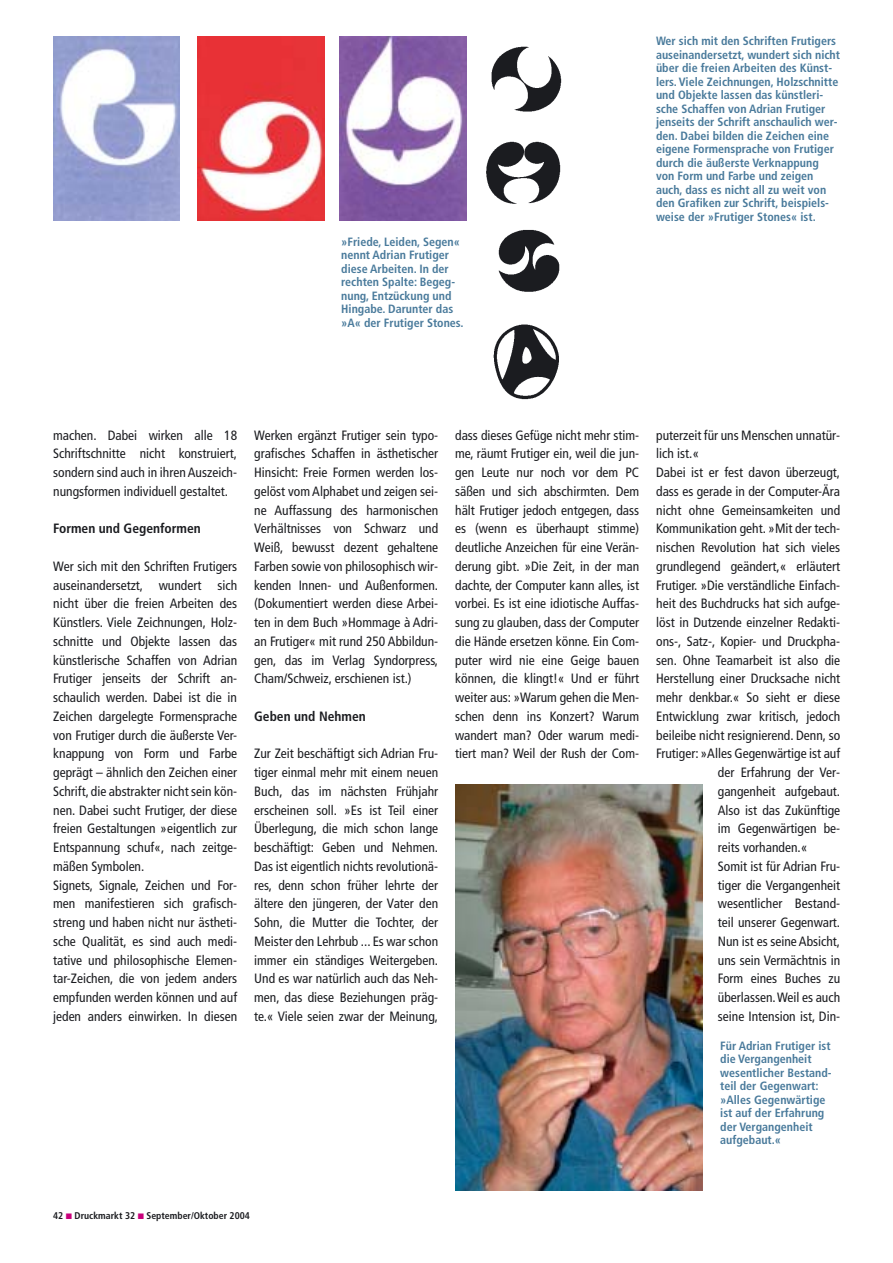
<style>
.page{position:relative;width:893px;height:1263px;background:#fff}
.page>*{position:absolute;margin:0;border:0;box-sizing:border-box;transform-origin:0 0}
.t1{font:condensed 13.5px/18.8px "Frutiger";color:#1b1c20;text-align:justify}
.t2{font:700 condensed 13.5px "Frutiger";color:#1b1c20}
.t3{font:700 condensed 12px/13.5px "Frutiger";color:#497a9b}
.t4{font:700 condensed 9.75px "Frutiger";color:#1b1c20}
</style>
<div class="page">
<img style="left:53px;top:36px;width:127px;height:184px">
<img style="left:340px;top:36px;width:126px;height:184px">
<img style="left:197px;top:36px;width:127px;height:184px">
<img style="left:491px;top:46px;width:71px;height:66px">
<img style="left:486px;top:141px;width:75px;height:63px">
<img style="left:498px;top:229px;width:61px;height:63px">
<img style="left:455px;top:784px;width:247px;height:407px">
<img style="left:493px;top:324px;width:66px;height:76px">
<p class="t3" style="left:341px;top:236px;width:124px">»Friede, Leiden, Segen« nennt Adrian Frutiger diese Arbeiten. In der rechten Spalte: Begeg&shy;nung, Entzückung und<br>Hingabe. Darunter das »A« der Frutiger Stones.</p>
<p class="t3" style="left:656px;top:35px;width:185px">Wer sich mit den Schriften Frutigers auseinandersetzt, wundert sich nicht über die freien Arbeiten des Künst&shy;lers. Viele Zeichnungen, Holzschnitte und Objekte lassen das künstleri&shy;sche Schaffen von Adrian Frutiger jenseits der Schrift anschaulich wer&shy;den. Dabei bilden die Zeichen eine eigene Formensprache von Frutiger durch die äußerste Verknappung von Form und Farbe und zeigen auch, dass es nicht all zu weit von den Grafiken zur Schrift, beispiels&shy;weise der »Frutiger Stones« ist.</p>
<p class="t1" style="left:53px;top:427px;width:185px">machen. Dabei wirken alle 18<br>Schriftschnitte nicht konstruiert, sondern sind auch in ihren Auszeich&shy;nungsformen individuell gestaltet.</p>
<p class="t2" style="left:53px;top:523px;width:149px">Formen und Gegenformen</p>
<p class="t1" style="left:53px;top:558px;width:185px;text-align:left">Wer sich mit den Schriften Frutigers auseinandersetzt, wundert sich nicht über die freien Arbeiten des Künstlers. Viele Zeichnungen, Holz&shy;schnitte und Objekte lassen das künstlerische Schaffen von Adrian Frutiger jenseits der Schrift an&shy;schaulich werden. Dabei ist die in Zeichen dargelegte Formensprache von Frutiger durch die äußerste Ver&shy;knappung von Form und Farbe geprägt – ähnlich den Zeichen einer Schrift, die abstrakter nicht sein kön&shy;nen. Dabei sucht Frutiger, der diese freien Gestaltungen »eigentlich zur Entspannung schuf«, nach zeitge&shy;mäßen Symbolen.<br>Signets, Signale, Zeichen und For&shy;men manifestieren sich grafisch&shy;streng und haben nicht nur ästheti&shy;sche Qualität, es sind auch medi&shy;tative und philosophische Elemen&shy;tar-Zeichen, die von jedem anders empfunden werden können und auf jeden anders einwirken. In diesen</p>
<p class="t1" style="left:254px;top:427px;width:185px">Werken ergänzt Frutiger sein typo&shy;grafisches Schaffen in ästhetischer Hinsicht: Freie Formen werden los&shy;gelöst vom Alphabet und zeigen sei&shy;ne Auffassung des harmonischen Verhältnisses von Schwarz und Weiß, bewusst dezent gehaltene Farben sowie von philosophisch wir&shy;kenden Innen- und Außenformen. (Dokumentiert werden diese Arbei&shy;ten in dem Buch »Hommage à Adri&shy;an Frutiger« mit rund 250 Abbildun&shy;gen, das im Verlag Syndorpress, Cham/Schweiz, erschienen ist.)</p>
<p class="t2" style="left:254px;top:711px;width:113px">Geben und Nehmen</p>
<p class="t1" style="left:254px;top:745px;width:185px">Zur Zeit beschäftigt sich Adrian Fru&shy;tiger einmal mehr mit einem neuen Buch, das im nächsten Frühjahr erscheinen soll. »Es ist Teil einer Überlegung, die mich schon lange beschäftigt: Geben und Nehmen.<br>Das ist eigentlich nichts revolutionä&shy;res, denn schon früher lehrte der ältere den jüngeren, der Vater den Sohn, die Mutter die Tochter, der Meister den Lehrbub ... Es war schon immer ein ständiges Weitergeben.<br>Und es war natürlich auch das Neh&shy;men, das diese Beziehungen präg&shy;te.« Viele seien zwar der Meinung,</p>
<p class="t1" style="left:455px;top:427px;width:185px">dass dieses Gefüge nicht mehr stim&shy;me, räumt Frutiger ein, weil die jun&shy;gen Leute nur noch vor dem PC säßen und sich abschirmten. Dem hält Frutiger jedoch entgegen, dass es (wenn es überhaupt stimme) deutliche Anzeichen für eine Verän&shy;derung gibt. »Die Zeit, in der man dachte, der Computer kann alles, ist vorbei. Es ist eine idiotische Auffas&shy;sung zu glauben, dass der Computer die Hände ersetzen könne. Ein Com&shy;puter wird nie eine Geige bauen können, die klingt!« Und er führt weiter aus: »Warum gehen die Men&shy;schen denn ins Konzert? Warum wandert man? Oder warum medi&shy;tiert man? Weil der Rush der Com-</p>
<p class="t1" style="left:656px;top:427px;width:185px">puterzeit für uns Menschen unnatür-</p>
<p class="t1" style="left:656px;top:445px;width:44px">lich ist.«</p>
<p class="t1" style="left:656px;top:464px;width:185px">Dabei ist er fest davon überzeugt,</p>
<p class="t1" style="left:656px;top:483px;width:185px">dass es gerade in der Computer-Ära</p>
<p class="t1" style="left:656px;top:502px;width:185px">nicht ohne Gemeinsamkeiten und</p>
<p class="t1" style="left:656px;top:520px;width:185px">Kommunikation geht. »Mit der tech-</p>
<p class="t1" style="left:656px;top:539px;width:185px">nischen Revolution hat sich vieles</p>
<p class="t1" style="left:656px;top:558px;width:185px">grundlegend geändert,« erläutert</p>
<p class="t1" style="left:656px;top:577px;width:185px">Frutiger. »Die verständliche Einfach-</p>
<p class="t1" style="left:656px;top:595px;width:185px">heit des Buchdrucks hat sich aufge-</p>
<p class="t1" style="left:656px;top:614px;width:185px">löst in Dutzende einzelner Redakti-</p>
<p class="t1" style="left:656px;top:633px;width:185px">ons-, Satz-, Kopier- und Druckpha-</p>
<p class="t1" style="left:656px;top:652px;width:185px">sen. Ohne Teamarbeit ist also die</p>
<p class="t1" style="left:656px;top:670px;width:185px">Herstellung einer Drucksache nicht</p>
<p class="t1" style="left:656px;top:689px;width:185px">mehr denkbar.« So sieht er diese</p>
<p class="t1" style="left:656px;top:708px;width:185px">Entwicklung zwar kritisch, jedoch</p>
<p class="t1" style="left:656px;top:727px;width:185px">beileibe nicht resignierend. Denn, so</p>
<p class="t1" style="left:656px;top:745px;width:185px">Frutiger: »Alles Gegenwärtige ist auf</p>
<p class="t1" style="left:717px;top:764px;width:124px">der Erfahrung der Ver-</p>
<p class="t1" style="left:717px;top:783px;width:124px">gangenheit aufgebaut.</p>
<p class="t1" style="left:717px;top:802px;width:124px">Also ist das Zukünftige</p>
<p class="t1" style="left:717px;top:820px;width:124px">im Gegenwärtigen be-</p>
<p class="t1" style="left:717px;top:839px;width:91px">reits vorhanden.«</p>
<p class="t1" style="left:717px;top:858px;width:124px">Somit ist für Adrian Fru-</p>
<p class="t1" style="left:717px;top:877px;width:124px">tiger die Vergangenheit</p>
<p class="t1" style="left:717px;top:895px;width:124px">wesentlicher Bestand-</p>
<p class="t1" style="left:717px;top:914px;width:124px">teil unserer Gegenwart.</p>
<p class="t1" style="left:717px;top:933px;width:124px">Nun ist es seine Absicht,</p>
<p class="t1" style="left:717px;top:952px;width:124px">uns sein Vermächtnis in</p>
<p class="t1" style="left:717px;top:970px;width:124px">Form eines Buches zu</p>
<p class="t1" style="left:717px;top:989px;width:124px">überlassen.Weil es auch</p>
<p class="t1" style="left:717px;top:1008px;width:124px">seine Intension ist, Din-</p>
<p class="t3" style="left:720px;top:1040px;width:113px">Für Adrian Frutiger ist die Vergangenheit wesentlicher Bestand&shy;teil der Gegenwart: »Alles Gegenwärtige ist auf der Erfahrung der Vergangenheit aufgebaut.«</p>
<p class="t4" style="left:53px;top:1212px;width:198px">42 Druckmarkt 32 September/Oktober 2004</p>
</div>
